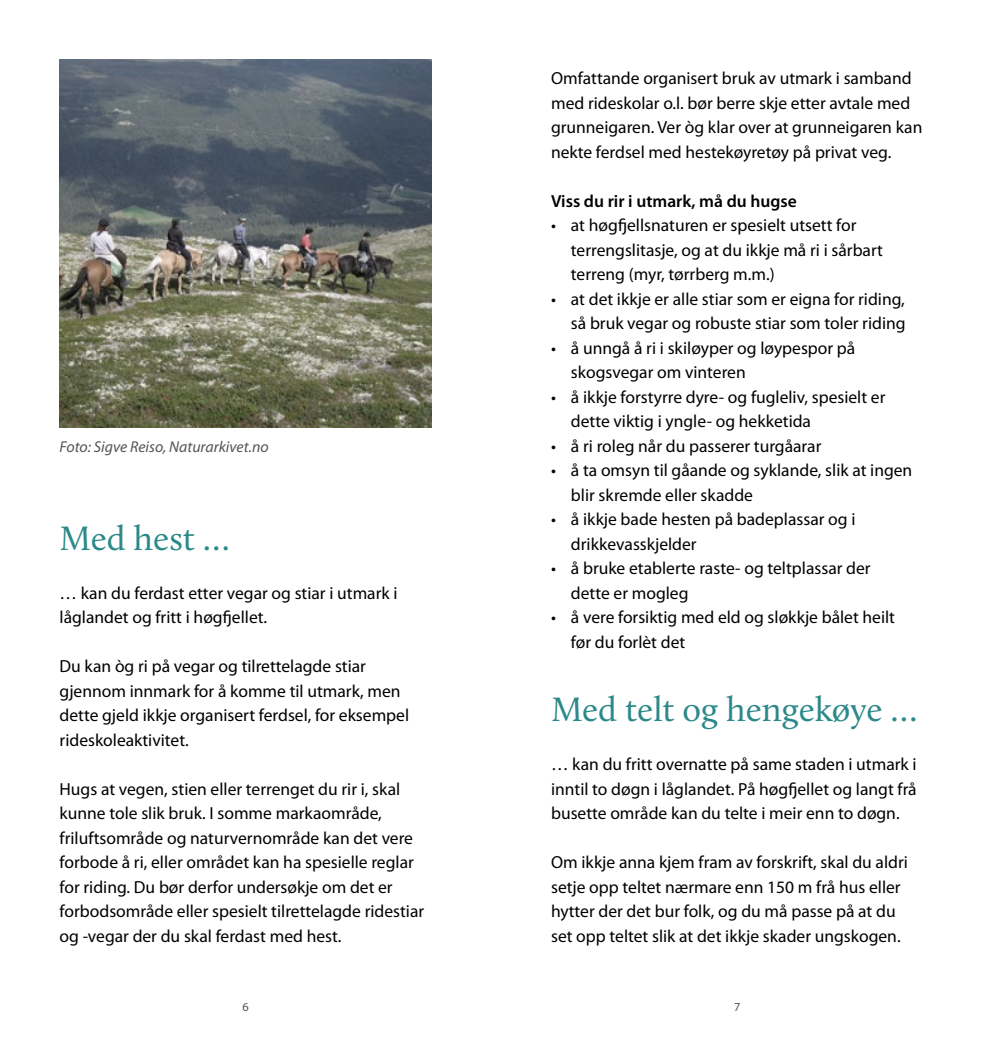
<style>
.page{position:relative;width:983px;height:1042px;background:#fff}
.page>*{position:absolute;margin:0;border:0;box-sizing:border-box;transform-origin:0 0}
.t1{font:35px "Calluna";color:#2c8989}
.t2{font:17.5px/24.5px "Myriad Pro";color:#000}
.t3{font:600 17.5px "Myriad Pro";color:#000}
.t4{font:italic 15.75px "Myriad Pro";color:#555}
.t5{font:12.25px "Myriad Pro";color:#555}
</style>
<div class="page">
<img style="left:60px;top:60px;width:372px;height:367px">
<p class="t4" style="left:60px;top:438px;width:210px">Foto: Sigve Reiso, Naturarkivet.no</p>
<h1 class="t1" style="left:60px;top:517px;width:172px">Med hest …</h1>
<p class="t2" style="left:60px;top:581px;width:339px">… kan du ferdast etter vegar og stiar i utmark i låglandet og fritt i høgfjellet.</p>
<p class="t2" style="left:60px;top:654px;width:351px">Du kan òg ri på vegar og tilrettelagde stiar gjennom innmark for å komme til utmark, men dette gjeld ikkje organisert ferdsel, for eksempel rideskoleaktivitet.</p>
<p class="t2" style="left:60px;top:777px;width:366px">Hugs at vegen, stien eller terrenget du rir i, skal kunne tole slik bruk. I somme markaområde, friluftsområde og naturvernområde kan det vere forbode å ri, eller området kan ha spesielle reglar for riding. Du bør derfor undersøkje om det er forbodsområde eller spesielt tilrettelagde ridestiar og -vegar der du skal ferdast med hest.</p>
<p class="t2" style="left:551px;top:66px;width:373px">Omfattande organisert bruk av utmark i samband med rideskolar o.l. bør berre skje etter avtale med grunneigaren. Ver òg klar over at grunneigaren kan nekte ferdsel med hestekøyretøy på privat veg.</p>
<p class="t3" style="left:551px;top:191px;width:247px">Viss du rir i utmark, må du hugse</p>
<p class="t2" style="left:570px;top:213px;width:313px;text-indent:-20px">• at høgfjellsnaturen er spesielt utsett for terrengslitasje, og at du ikkje må ri i sårbart terreng (myr, tørrberg m.m.)</p>
<p class="t2" style="left:551px;top:287px;width:356px;text-align:right">• at det ikkje er alle stiar som er eigna for riding, så bruk vegar og robuste stiar som toler riding</p>
<p class="t2" style="left:570px;top:336px;width:286px;text-indent:-20px">• å unngå å ri i skiløyper og løypespor på skogsvegar om vinteren</p>
<p class="t2" style="left:570px;top:385px;width:316px;text-indent:-20px">• å ikkje forstyrre dyre- og fugleliv, spesielt er dette viktig i yngle- og hekketida</p>
<p class="t2" style="left:551px;top:434px;width:272px">• å ri roleg når du passerer turgåarar</p>
<p class="t2" style="left:570px;top:458px;width:343px;text-indent:-20px">• å ta omsyn til gåande og syklande, slik at ingen blir skremde eller skadde</p>
<p class="t2" style="left:570px;top:507px;width:286px;text-indent:-20px">• å ikkje bade hesten på badeplassar og i drikkevasskjelder</p>
<p class="t2" style="left:570px;top:556px;width:301px;text-indent:-20px">• å bruke etablerte raste- og teltplassar der dette er mogleg</p>
<p class="t2" style="left:570px;top:605px;width:325px;text-indent:-20px">• å vere forsiktig med eld og sløkkje bålet heilt før du forlèt det</p>
<h1 class="t1" style="left:551px;top:688px;width:368px">Med telt og hengekøye …</h1>
<p class="t2" style="left:551px;top:752px;width:367px;text-align:justify">… kan du fritt overnatte på same staden i utmark i inntil to døgn i låglandet. På høgfjellet og langt frå busette område kan du telte i meir enn to døgn.</p>
<p class="t2" style="left:551px;top:850px;width:358px">Om ikkje anna kjem fram av forskrift, skal du aldri setje opp teltet nærmare enn 150 m frå hus eller hytter der det bur folk, og du må passe på at du set opp teltet slik at det ikkje skader ungskogen.</p>
<p class="t5" style="left:242px;top:1000px;width:8px">6</p>
<p class="t5" style="left:734px;top:1000px;width:8px">7</p>
</div>
